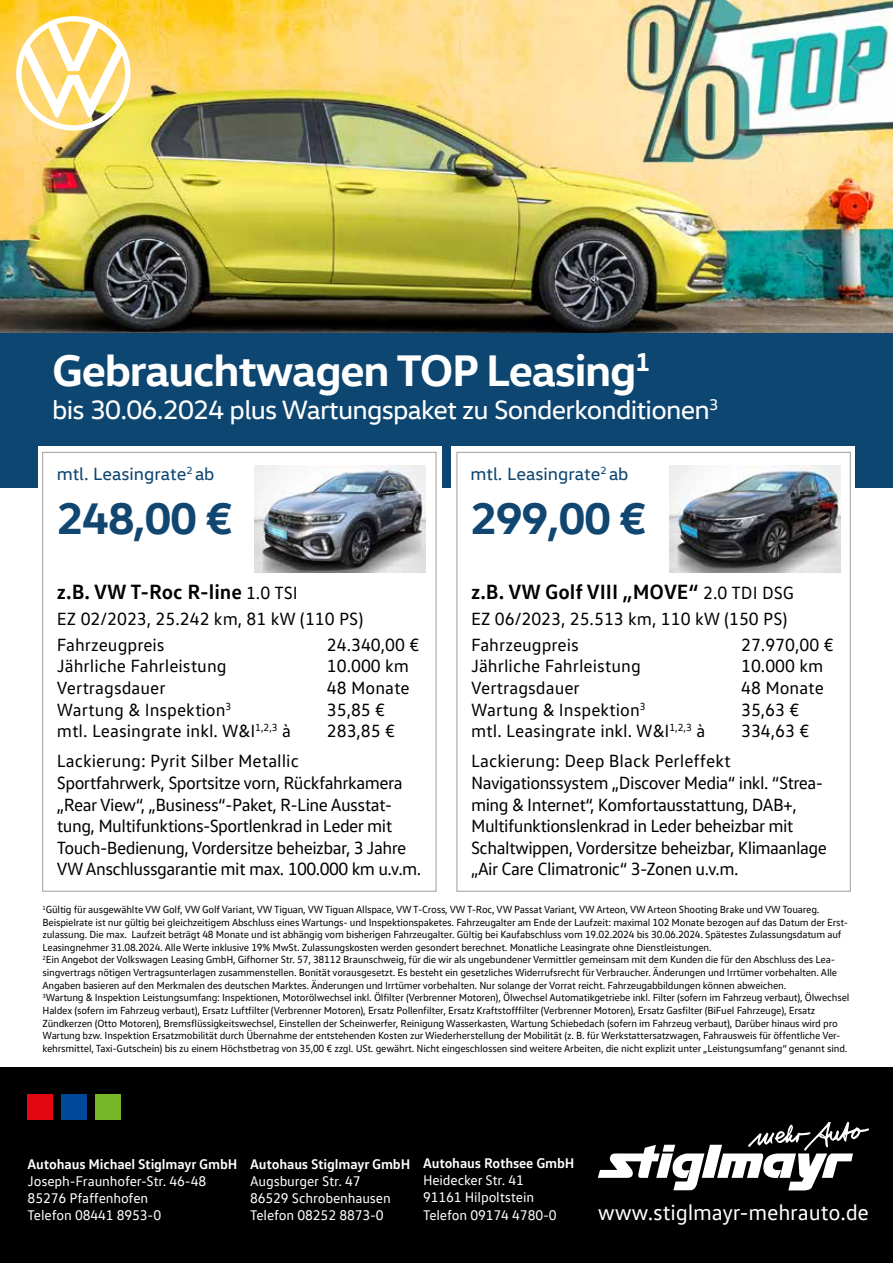
<style>
.page{position:relative;width:893px;height:1263px;background:#fff}
.page>*{position:absolute;margin:0;border:0;box-sizing:border-box;transform-origin:0 0}
.t1{font:700 45px "VW Head";letter-spacing:-.03em;color:#fff}
.t2{font:700 45px "VW Head";letter-spacing:-.02em;color:#104670}
.t3{font:27px "VW Head";letter-spacing:-.03em;color:#fff}
.t4{font:22.35px "VW Text";letter-spacing:-.01em;color:#fff}
.t5{font:700 21px "VW Text";color:#000}
.t6{font:18px/21.6px "VW Text";letter-spacing:-.03em;color:#000}
.t7{font:18px/25.8px "VW Text";color:#000}
.t8{font:18px "VW Head";color:#104670}
.t9{font:14.25px/17.1px "VW Text";letter-spacing:-.01em;color:#fff}
.t10{font:700 14.25px "VW Text";letter-spacing:-.01em;color:#fff}
.t11{font:10.5px/12.6px "VW Text";letter-spacing:-.02em;color:#000}
.s1{font-weight:400;font-size:18px}
</style>
<div class="page">
<img style="left:0;top:0;width:893px;height:334px">
<div style="left:0;top:334px;width:893px;height:154px;background:#0d4671"></div>
<svg style="left:451px;top:447px;width:404px;height:87px;background:#fafafa"></svg>
<svg style="left:38px;top:447px;width:404px;height:87px;background:#fafafa"></svg>
<div style="left:42px;top:452px;width:394px;height:439px;background:#fff;border:1px solid #9d9d9c"></div>
<div style="left:457px;top:452px;width:394px;height:439px;background:#fff;border:1px solid #9d9d9c"></div>
<svg style="left:16px;top:16px;width:115px;height:115px"></svg>
<img style="left:669px;top:466px;width:171px;height:106px">
<img style="left:255px;top:466px;width:170px;height:106px">
<div style="left:0;top:1067px;width:893px;height:196px;background:#000"></div>
<svg style="left:598px;top:1123px;width:271px;height:67px"></svg>
<div style="left:28px;top:1094px;width:25px;height:26px;background:#e30613"></div>
<div style="left:62px;top:1094px;width:25px;height:26px;background:#00489a"></div>
<div style="left:95px;top:1094px;width:26px;height:26px;background:#76b82a"></div>
<h1 class="t1" style="left:52px;top:341px;width:600px">Gebrauchtwagen TOP Leasing<sup>1</sup></h1>
<h2 class="t3" style="left:52px;top:393px;width:668px">bis 30.06.2024 plus Wartungspaket zu Sonderkonditionen<sup>3</sup></h2>
<h3 class="t8" style="left:57px;top:463px;width:159px">mtl. Leasingrate<sup>2</sup> ab</h3>
<h1 class="t2" style="left:57px;top:489px;width:177px">248,00 €</h1>
<h3 class="t5" style="left:57px;top:578px;width:242px">z.B. VW T-Roc R-line <span class="s1">1.0 TSI</span></h3>
<h3 class="t7" style="left:57px;top:605px;width:308px">EZ 02/2023, 25.242 km, 81 kW (110 PS)<br>Fahrzeugpreis</h3>
<h3 class="t6" style="left:327px;top:633px;width:94px">24.340,00 €</h3>
<h3 class="t7" style="left:57px;top:653px;width:171px">Jährliche Fahrleistung</h3>
<h3 class="t6" style="left:327px;top:655px;width:84px">10.000 km</h3>
<h3 class="t7" style="left:57px;top:674px;width:110px">Vertragsdauer</h3>
<h3 class="t7" style="left:327px;top:674px;width:84px">48 Monate</h3>
<h3 class="t7" style="left:57px;top:696px;width:176px">Wartung &amp; Inspektion<sup>3</sup></h3>
<h3 class="t6" style="left:327px;top:698px;width:60px">35,85 €</h3>
<h3 class="t7" style="left:57px;top:718px;width:236px">mtl. Leasingrate inkl. W&amp;I<sup>1,2,3</sup> à</h3>
<h3 class="t6" style="left:327px;top:720px;width:70px">283,85 €</h3>
<p class="t6" style="left:57px;top:750px;width:366px">Lackierung: Pyrit Silber Metallic<br>Sportfahrwerk, Sportsitze vorn, Rückfahrkamera „Rear View“, „Business“-Paket, R-Line Ausstat&shy;tung, Multifunktions-Sportlenkrad in Leder mit Touch-Bedienung, Vordersitze beheizbar, 3 Jahre VW Anschlussgarantie mit max. 100.000 km u.v.m.</p>
<h3 class="t8" style="left:471px;top:463px;width:159px">mtl. Leasingrate<sup>2</sup> ab</h3>
<h1 class="t2" style="left:471px;top:489px;width:177px">299,00 €</h1>
<h3 class="t5" style="left:471px;top:578px;width:325px">z.B. VW Golf VIII „MOVE“ <span class="s1">2.0 TDI DSG</span></h3>
<h3 class="t7" style="left:471px;top:605px;width:318px">EZ 06/2023, 25.513 km, 110 kW (150 PS)<br>Fahrzeugpreis</h3>
<h3 class="t6" style="left:741px;top:633px;width:94px">27.970,00 €</h3>
<h3 class="t7" style="left:471px;top:653px;width:171px">Jährliche Fahrleistung</h3>
<h3 class="t6" style="left:741px;top:655px;width:84px">10.000 km</h3>
<h3 class="t7" style="left:471px;top:674px;width:110px">Vertragsdauer</h3>
<h3 class="t7" style="left:741px;top:674px;width:84px">48 Monate</h3>
<h3 class="t7" style="left:471px;top:696px;width:176px">Wartung &amp; Inspektion<sup>3</sup></h3>
<h3 class="t6" style="left:741px;top:698px;width:60px">35,63 €</h3>
<h3 class="t7" style="left:471px;top:718px;width:236px">mtl. Leasingrate inkl. W&amp;I<sup>1,2,3</sup> à</h3>
<h3 class="t6" style="left:741px;top:720px;width:70px">334,63 €</h3>
<p class="t6" style="left:471px;top:750px;width:357px">Lackierung: Deep Black Perleffekt Navigationssystem „Discover Media“ inkl. “Strea&shy;ming &amp; Internet“, Komfortausstattung, DAB+, Multifunktionslenkrad in Leder beheizbar mit Schaltwippen, Vordersitze beheizbar, Klimaanlage „Air Care Climatronic“ 3-Zonen u.v.m.</p>
<p class="t11" style="left:43px;top:903px;width:808px"><sup>1</sup>Gültig für ausgewählte VW Golf, VW Golf Variant, VW Tiguan, VW Tiguan Allspace, VW T-Cross, VW T-Roc, VW Passat Variant, VW Arteon, VW Arteon Shooting Brake und VW Touareg.<br>Beispielrate ist nur gültig bei gleichzeitigem Abschluss eines Wartungs- und Inspektionspaketes. Fahrzeugalter am Ende der Laufzeit: maximal 102 Monate bezogen auf das Datum der Erst&shy;zulassung. Die max. Laufzeit beträgt 48 Monate und ist abhängig vom bisherigen Fahrzeugalter. Gültig bei Kaufabschluss vom 19.02.2024 bis 30.06.2024. Spätestes Zulassungsdatum auf Leasingnehmer 31.08.2024. Alle Werte inklusive 19% MwSt. Zulassungskosten werden gesondert berechnet. Monatliche Leasingrate ohne Dienstleistungen.<br><sup>2</sup>Ein Angebot der Volkswagen Leasing GmbH, Gifhorner Str. 57, 38112 Braunschweig, für die wir als ungebundener Vermittler gemeinsam mit dem Kunden die für den Abschluss des Lea&shy;singvertrags nötigen Vertragsunterlagen zusammenstellen. Bonität vorausgesetzt. Es besteht ein gesetzliches Widerrufsrecht für Verbraucher. Änderungen und Irrtümer vorbehalten. Alle Angaben basieren auf den Merkmalen des deutschen Marktes. Änderungen und Irrtümer vorbehalten. Nur solange der Vorrat reicht. Fahrzeugabbildungen können abweichen.<br><sup>3</sup>Wartung &amp; Inspektion Leistungsumfang: Inspektionen, Motorölwechsel inkl. Ölfilter (Verbrenner Motoren), Ölwechsel Automatikgetriebe inkl. Filter (sofern im Fahrzeug verbaut), Ölwechsel Haldex (sofern im Fahrzeug verbaut), Ersatz Luftfilter (Verbrenner Motoren), Ersatz Pollenfilter, Ersatz Kraftstofffilter (Verbrenner Motoren), Ersatz Gasfilter (BiFuel Fahrzeuge), Ersatz Zündkerzen (Otto Motoren), Bremsflüssigkeitswechsel, Einstellen der Scheinwerfer, Reinigung Wasserkasten, Wartung Schiebedach (sofern im Fahrzeug verbaut), Darüber hinaus wird pro Wartung bzw. Inspektion Ersatzmobilität durch Übernahme der entstehenden Kosten zur Wiederherstellung der Mobilität (z. B. für Werkstattersatzwagen, Fahrausweis für öffentliche Ver&shy;kehrsmittel, Taxi-Gutschein) bis zu einem Höchstbetrag von 35,00 € zzgl. USt. gewährt. Nicht eingeschlossen sind weitere Arbeiten, die nicht explizit unter „Leistungsumfang“ genannt sind.</p>
<h3 class="t10" style="left:28px;top:1155px;width:211px">Autohaus Michael Stiglmayr GmbH</h3>
<h3 class="t9" style="left:28px;top:1172px;width:180px">Joseph-Fraunhofer-Str. 46-48<br>85276 Pfaffenhofen<br>Telefon 08441 8953-0</h3>
<h3 class="t10" style="left:250px;top:1155px;width:162px">Autohaus Stiglmayr GmbH</h3>
<h3 class="t9" style="left:250px;top:1172px;width:142px">Augsburger Str. 47<br>86529 Schrobenhausen<br>Telefon 08252 8873-0</h3>
<h3 class="t10" style="left:423px;top:1154px;width:153px">Autohaus Rothsee GmbH</h3>
<h3 class="t9" style="left:423px;top:1171px;width:135px">Heidecker Str. 41<br>91161 Hilpoltstein<br>Telefon 09174 4780-0</h3>
<h3 class="t4" style="left:598px;top:1199px;width:273px">www.stiglmayr-mehrauto.de</h3>
</div>
